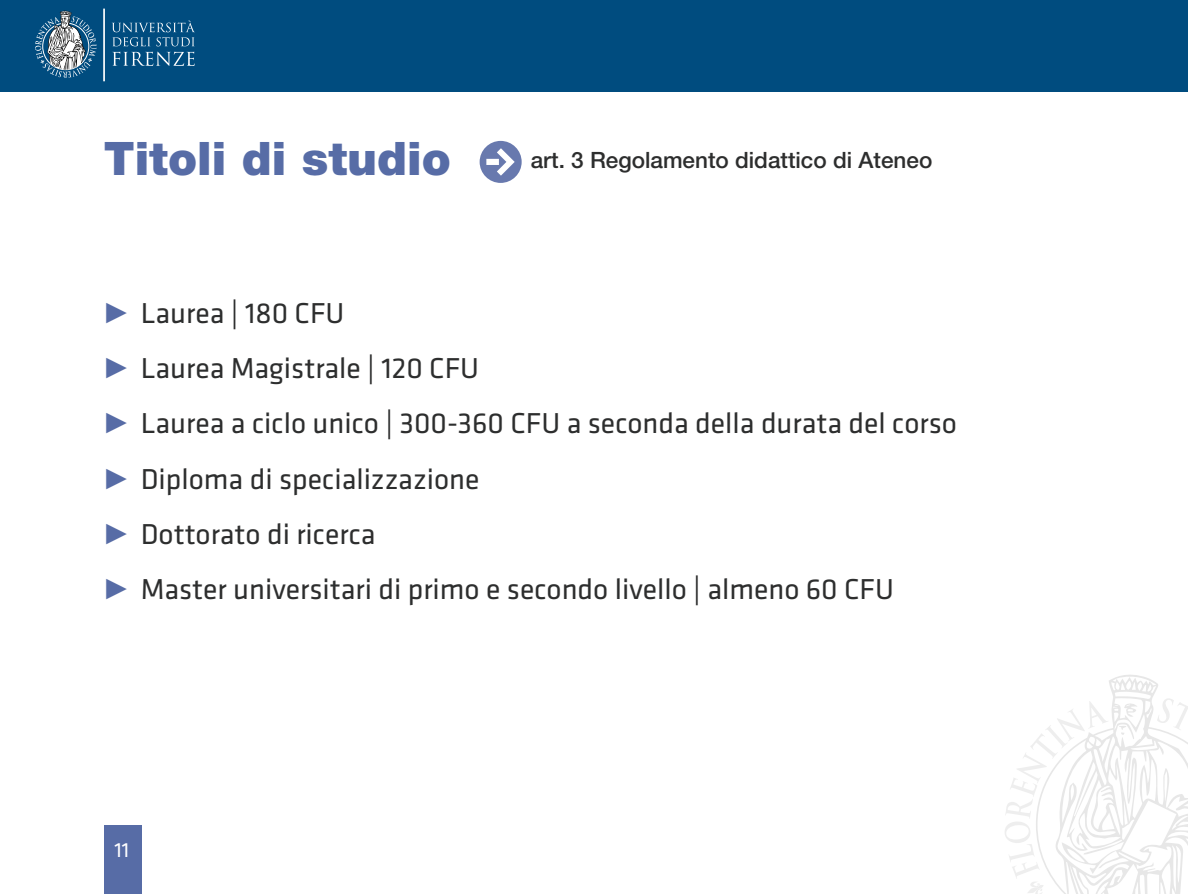
<style>
.page{position:relative;width:1188px;height:894px;background:#fff}
.page>*{position:absolute;margin:0;border:0;box-sizing:border-box;transform-origin:0 0}
.t1{font:900 46.25px "Helvetica Neue LT Pro";color:#576ca6}
.t2{font:29.88px "Klavika";color:#2d2e2e}
.t3{font:500 22.5px "Helvetica Neue LT Pro";color:#2d2e2e}
.t4{font:21.25px "Klavika";color:#fff}
.s1{font-family:"Klavika";font-weight:700;font-size:61.25px;color:#6879ae}
.s2{color:#576ca6}
.s3{font-weight:300;color:#576ca6}
</style>
<div class="page">
<div style="left:0;top:0;width:1188px;height:92px;background:#004c7f"></div>
<hr style="left:103px;top:9px;width:2px;height:72px;background:#fff">
<svg style="left:112px;top:52px;width:83px;height:14px"></svg>
<svg style="left:112px;top:20px;width:83px;height:26px"></svg>
<svg style="left:35px;top:10px;width:61px;height:68px"></svg>
<div style="left:104px;top:825px;width:37px;height:69px;background:#576ca6"></div>
<svg style="left:1005px;top:675px;width:183px;height:219px"></svg>
<h1 class="t1" style="left:104px;top:131px;width:422px">Titoli di studio <span class="s1">•</span></h1>
<p class="t3" style="left:531px;top:147px;width:403px">art. 3 Regolamento didattico di Ateneo</p>
<p class="t2" style="left:104px;top:297px;width:242px"><span class="s2">•</span> Laurea | 180 CFU</p>
<p class="t2" style="left:104px;top:352px;width:377px"><span class="s2">•</span> Laurea Magistrale | 120 CFU</p>
<p class="t2" style="left:104px;top:407px;width:854px"><span class="s2">•</span> Laurea a ciclo unico | 300-360 CFU a seconda della durata del corso</p>
<p class="t2" style="left:104px;top:462px;width:377px"><span class="s2">•</span> Diploma di specializzazione</p>
<p class="t2" style="left:104px;top:518px;width:273px"><span class="s2">•</span> Dottorato di ricerca</p>
<p class="t2" style="left:104px;top:573px;width:791px"><span class="s3">•</span> Master universitari di primo e secondo livello | almeno 60 CFU</p>
<p class="t4" style="left:114px;top:839px;width:16px">11</p>
</div>
